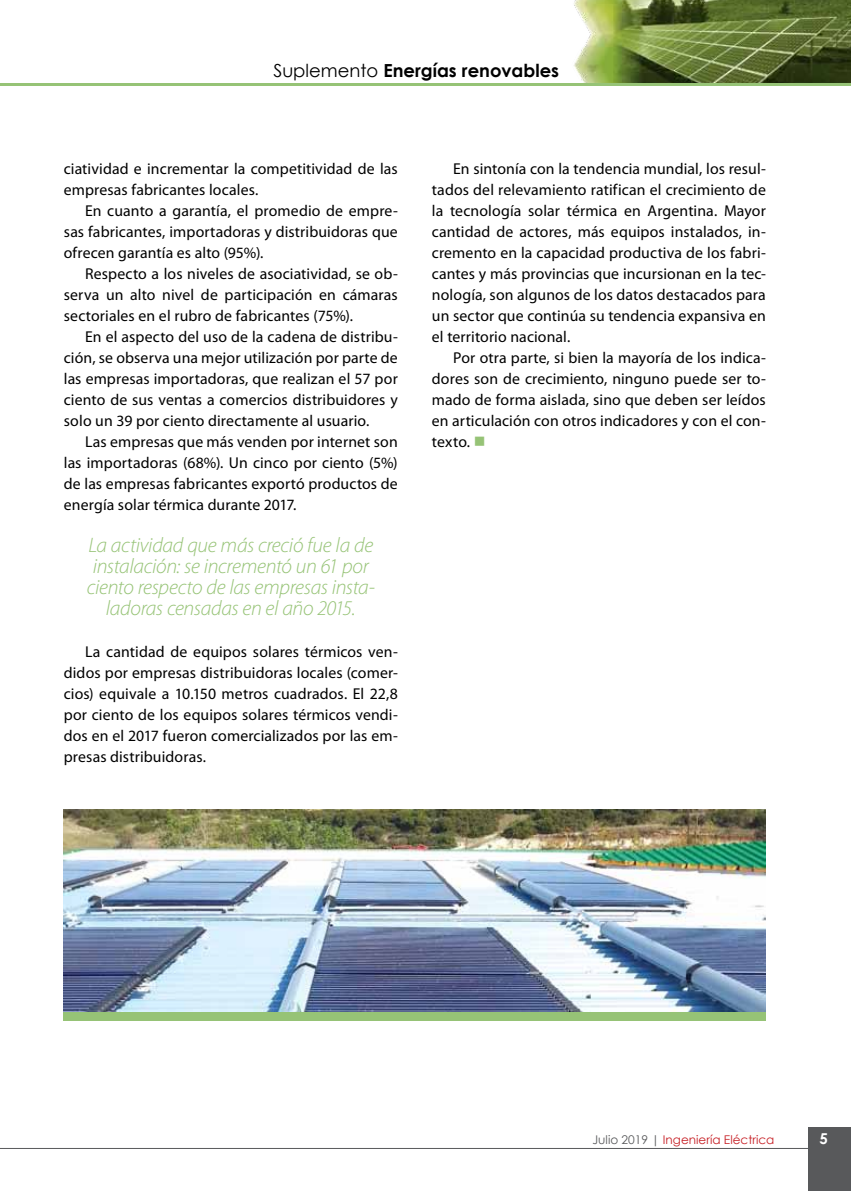
<style>
.page{position:relative;width:851px;height:1191px;background:#fff}
.page>*{position:absolute;margin:0;border:0;box-sizing:border-box;transform-origin:0 0}
.t1{font:italic 300 21px/21px "Myriad Pro";letter-spacing:-.015em;color:#96c376;text-align:center}
.t2{font:700 18px "Century Gothic";color:#000}
.t3{font:15.75px/21px "Myriad Pro";letter-spacing:.005em;color:#000;text-align:justify}
.t4{font:700 15px "Century Gothic";color:#fff}
.t5{font:12px "Century Gothic";color:#c61d23}
.s1{font-weight:400}
.s2{color:#96c376}
.s3{color:#58595b}
</style>
<div class="page">
<hr style="left:0;top:1148px;width:850px;height:1px;background:#58595b">
<div style="left:808px;top:1127px;width:42px;height:64px;background:#58595b"></div>
<img style="left:573px;top:0;width:277px;height:83px">
<hr style="left:0;top:83px;width:850px;height:2px;background:#96c376">
<img style="left:64px;top:809px;width:701px;height:203px">
<div style="left:64px;top:1012px;width:701px;height:8px;background:#96c376"></div>
<p class="t2" style="left:273px;top:56px;width:287px"><span class="s1">Suplemento</span> Energías renovables</p>
<p class="t3" style="left:64px;top:159px;width:335px">ciatividad e incrementar la competitividad de las empresas fabricantes locales.</p>
<p class="t3" style="left:64px;top:201px;width:335px;text-indent:21px">En cuanto a garantía, el promedio de empre&shy;sas fabricantes, importadoras y distribuidoras que ofrecen garantía es alto (95%).</p>
<p class="t3" style="left:64px;top:264px;width:335px;text-indent:21px">Respecto a los niveles de asociatividad, se ob&shy;serva un alto nivel de participación en cámaras sectoriales en el rubro de fabricantes (75%).</p>
<p class="t3" style="left:64px;top:327px;width:335px;text-indent:21px">En el aspecto del uso de la cadena de distribu&shy;ción, se observa una mejor utilización por parte de las empresas importadoras, que realizan el 57 por ciento de sus ventas a comercios distribuidores y solo un 39 por ciento directamente al usuario.</p>
<p class="t3" style="left:64px;top:432px;width:335px;text-indent:21px">Las empresas que más venden por internet son las importadoras (68%). Un cinco por ciento (5%) de las empresas fabricantes exportó productos de energía solar térmica durante 2017.</p>
<h1 class="t1" style="left:87px;top:535px;width:290px">La actividad que más creció fue la de instalación: se incrementó un 61 por ciento respecto de las empresas insta&shy;ladoras censadas en el año 2015.</h1>
<p class="t3" style="left:64px;top:642px;width:335px;text-indent:21px">La cantidad de equipos solares térmicos ven&shy;didos por empresas distribuidoras locales (comer&shy;cios) equivale a 10.150 metros cuadrados. El 22,8 por ciento de los equipos solares térmicos vendi&shy;dos en el 2017 fueron comercializados por las em&shy;presas distribuidoras.</p>
<p class="t3" style="left:432px;top:159px;width:335px;text-indent:21px">En sintonía con la tendencia mundial, los resul&shy;tados del relevamiento ratifican el crecimiento de la tecnología solar térmica en Argentina. Mayor cantidad de actores, más equipos instalados, in&shy;cremento en la capacidad productiva de los fabri&shy;cantes y más provincias que incursionan en la tec&shy;nología, son algunos de los datos destacados para un sector que continúa su tendencia expansiva en el territorio nacional.</p>
<p class="t3" style="left:432px;top:348px;width:335px;text-indent:21px">Por otra parte, si bien la mayoría de los indica&shy;dores son de crecimiento, ninguno puede ser to&shy;mado de forma aislada, sino que deben ser leídos en articulación con otros indicadores y con el con&shy;texto. <span class="s2">■</span></p>
<p class="t5" style="left:592px;top:1131px;width:183px"><span class="s3">Julio 2019 |</span> Ingeniería Eléctrica</p>
<p class="t4" style="left:819px;top:1127px;width:10px">5</p>
</div>
